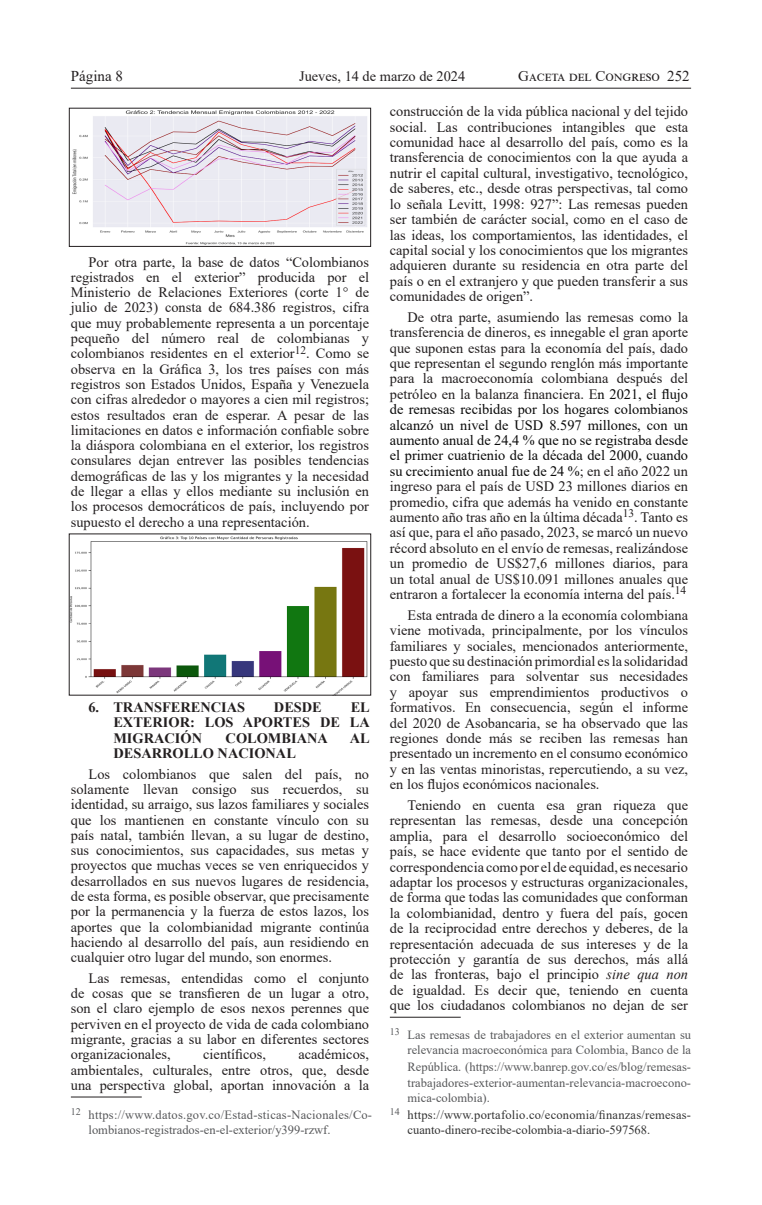
<style>
.page{position:relative;width:762px;height:1205px;background:#fff}
.page>*{position:absolute;margin:0;border:0;box-sizing:border-box;transform-origin:0 0}
.t1{font:15px "Times New Roman";color:#231f20}
.Párrafos{font:14.38px/15.4px "Times New Roman";color:#231f20;text-align:justify}
.Párrafos_-_TABULADO{font:700 14.38px/15.2px "Times New Roman";color:#231f20;text-align:justify}
.Pies_de_páginas{font:12.5px/15px "Times New Roman";color:#57585a}
.Pies_de_páginas-2{font:12.5px/15px "Times New Roman";letter-spacing:.015em;color:#333}
.s1{color:#0a0a0a}
.s2{font-style:italic}
</style>
<div class="page">
<hr style="left:71px;top:88px;width:620px;height:1px;background:#231f20">
<img style="left:72px;top:110px;width:295px;height:134px">
<div style="left:69px;top:108px;width:302px;height:138px;border:1px solid #231f20"></div>
<img style="left:71px;top:536px;width:297px;height:157px">
<hr style="left:71px;top:1096px;width:71px;height:1px;background:#231f20">
<hr style="left:390px;top:1017px;width:71px;height:1px;background:#231f20">
<p class="t1" style="left:71px;top:65px;width:54px">Página 8</p>
<p class="Párrafos" style="left:299px;top:68px;width:168px">Jueves, 14 de marzo de 2024</p>
<p class="t1" style="left:518px;top:65px;width:173px">Gaceta del Congreso 252</p>
<p class="Párrafos" style="left:71px;top:254px;width:300px;text-indent:18px">Por otra parte, la base de datos “Colombianos registrados en el exterior” producida por el Ministerio de Relaciones Exteriores (corte 1° de julio de 2023) consta de 684.386 registros, cifra que muy probablemente representa a un porcentaje pequeño del número real de colombianas y colombianos residentes en el exterior<sup>12</sup>. Como se observa en la Gráfica 3, los tres países con más registros son Estados Unidos, España y Venezuela con cifras alrededor o mayores a cien mil registros; estos resultados eran de esperar. A pesar de las limitaciones en datos e información confiable sobre la diáspora colombiana en el exterior, los registros consulares dejan entrever las posibles tendencias demográficas de las y los migrantes y la necesidad de llegar a ellas y ellos mediante su inclusión en los procesos democráticos de país, incluyendo por supuesto el derecho a una representación.</p>
<p class="Párrafos_-_TABULADO" style="left:88px;top:699px;width:158px">6. TRANSFERENCIAS</p>
<p class="Párrafos_-_TABULADO" style="left:274px;top:699px;width:49px">DESDE</p>
<p class="Párrafos_-_TABULADO" style="left:113px;top:699px;width:258px;text-indent:237px">EL EXTERIOR: LOS APORTES DE LA MIGRACIÓN</p>
<p class="Párrafos_-_TABULADO" style="left:226px;top:730px;width:104px">COLOMBIANA</p>
<p class="Párrafos_-_TABULADO" style="left:350px;top:730px;width:21px">AL</p>
<p class="Párrafos_-_TABULADO" style="left:113px;top:745px;width:184px">DESARROLLO NACIONAL</p>
<p class="Párrafos" style="left:71px;top:766px;width:300px;text-indent:18px">Los colombianos que salen del país, no solamente llevan consigo sus recuerdos, su identidad, su arraigo, sus lazos familiares y sociales que los mantienen en constante vínculo con su país natal, también llevan, a su lugar de destino, sus conocimientos, sus capacidades, sus metas y proyectos que muchas veces se ven enriquecidos y desarrollados en sus nuevos lugares de residencia, de esta forma, es posible observar, que precisamente por la permanencia y la fuerza de estos lazos, los aportes que la colombianidad migrante continúa haciendo al desarrollo del país, aun residiendo en cualquier otro lugar del mundo, son enormes.</p>
<p class="Párrafos" style="left:71px;top:970px;width:300px;text-indent:18px">Las remesas, entendidas como el conjunto de cosas que se transfieren de un lugar a otro, son el claro ejemplo de esos nexos perennes que perviven en el proyecto de vida de cada colombiano migrante, gracias a su labor en diferentes sectores organizacionales,</p>
<p class="Párrafos" style="left:71px;top:1046px;width:300px;text-indent:227px">académicos, ambientales, culturales, entre otros, que, desde una perspectiva global, aportan innovación a la</p>
<p class="Pies_de_páginas" style="left:89px;top:1107px;width:285px;text-indent:-18px"><sup>12</sup> https://www.datos.gov.co/Estad-sticas-Nacionales/Co&shy;lombianos-registrados-en-el-exterior/y399-rzwf.</p>
<p class="Párrafos" style="left:203px;top:1046px;width:64px">científicos,</p>
<p class="Párrafos" style="left:390px;top:103px;width:300px">construcción de la vida pública nacional y del tejido social. Las contribuciones intangibles que esta comunidad hace al desarrollo del país, como es la transferencia de conocimientos con la que ayuda a nutrir el capital cultural, investigativo, tecnológico, de saberes, etc., desde otras perspectivas, tal como lo señala Levitt, 1998: 927”: Las remesas pueden ser también de carácter social, como en el caso de las ideas, los comportamientos, las identidades, el capital social y los conocimientos que los migrantes adquieren durante su residencia en otra parte del país o en el extranjero y que pueden transferir a sus comunidades de origen”.</p>
<p class="Párrafos" style="left:390px;top:309px;width:300px;text-indent:18px">De otra parte, asumiendo las remesas como la transferencia de dineros, es innegable el gran aporte que suponen estas para la economía del país, dado que representan el segundo renglón más importante para la macroeconomía colombiana después del petróleo en la balanza financiera. E<span class="s1">n 2021, el flujo de remesas recibidas por los hogares colombianos alcanzó un nivel de USD 8.597 millones, con un aumento anual de 24,4 % que no se registraba desde el primer cuatrienio de la década del 2000, cuando su crecimiento anual fue de 24 %</span>; en el año 2022 un ingreso para el país de USD 23 millones diarios en promedio, cifra que además ha venido en constante aumento año tras año en la última década<sup>13</sup>. Tanto es así que, para el año pasado, 2023, se marcó un nuevo récord absoluto en el envío de remesas, realizándose un promedio de US$27,6 millones diarios, para un total anual de US$10.091 millones anuales que entraron a fortalecer la economía interna del país.<sup>14</sup></p>
<p class="Párrafos" style="left:390px;top:607px;width:300px;text-indent:18px">Esta entrada de dinero a la economía colombiana viene motivada, principalmente, por los vínculos familiares y sociales, mencionados anteriormente, puesto que su destinación primordial es la solidaridad con familiares para solventar sus necesidades y apoyar sus emprendimientos productivos o formativos. En consecuencia, según el informe del 2020 de Asobancaria, se ha observado que las regiones donde más se reciben las remesas han presentado un incremento en el consumo económico y en las ventas minoristas, repercutiendo, a su vez, en los flujos económicos nacionales.</p>
<p class="Párrafos" style="left:390px;top:797px;width:300px;text-indent:18px">Teniendo en cuenta esa gran riqueza que representan las remesas, desde una concepción amplia, para el desarrollo socioeconómico del país, se hace evidente que tanto por el sentido de correspondencia como por el de equidad, es necesario adaptar los procesos y estructuras organizacionales, de forma que todas las comunidades que conforman la colombianidad, dentro y fuera del país, gocen de la reciprocidad entre derechos y deberes, de la representación adecuada de sus intereses y de la protección y garantía de sus derechos, más allá de las fronteras, bajo el principio <span class="s2">sine qua non </span>de igualdad. Es decir que, teniendo en cuenta que los ciudadanos colombianos no dejan de ser</p>
<p class="Pies_de_páginas" style="left:390px;top:1027px;width:303px;text-align:right"><sup>13</sup> Las remesas de trabajadores en el exterior aumentan su relevancia macroeconómica para Colombia, Banco de la</p>
<p class="Pies_de_páginas" style="left:407px;top:1058px;width:285px;line-height:16.5px">República. (https://www.banrep.gov.co/es/blog/remesas&shy;trabajadores-exterior-aumentan-relevancia-macroecono-</p>
<p class="Pies_de_páginas" style="left:407px;top:1090px;width:84px">mica-colombia).</p>
<p class="Pies_de_páginas-2" style="left:407px;top:1107px;width:285px;text-indent:-18px"><sup>14</sup> https://www.portafolio.co/economia/finanzas/remesas&shy;cuanto-dinero-recibe-colombia-a-diario-597568.</p>
</div>
